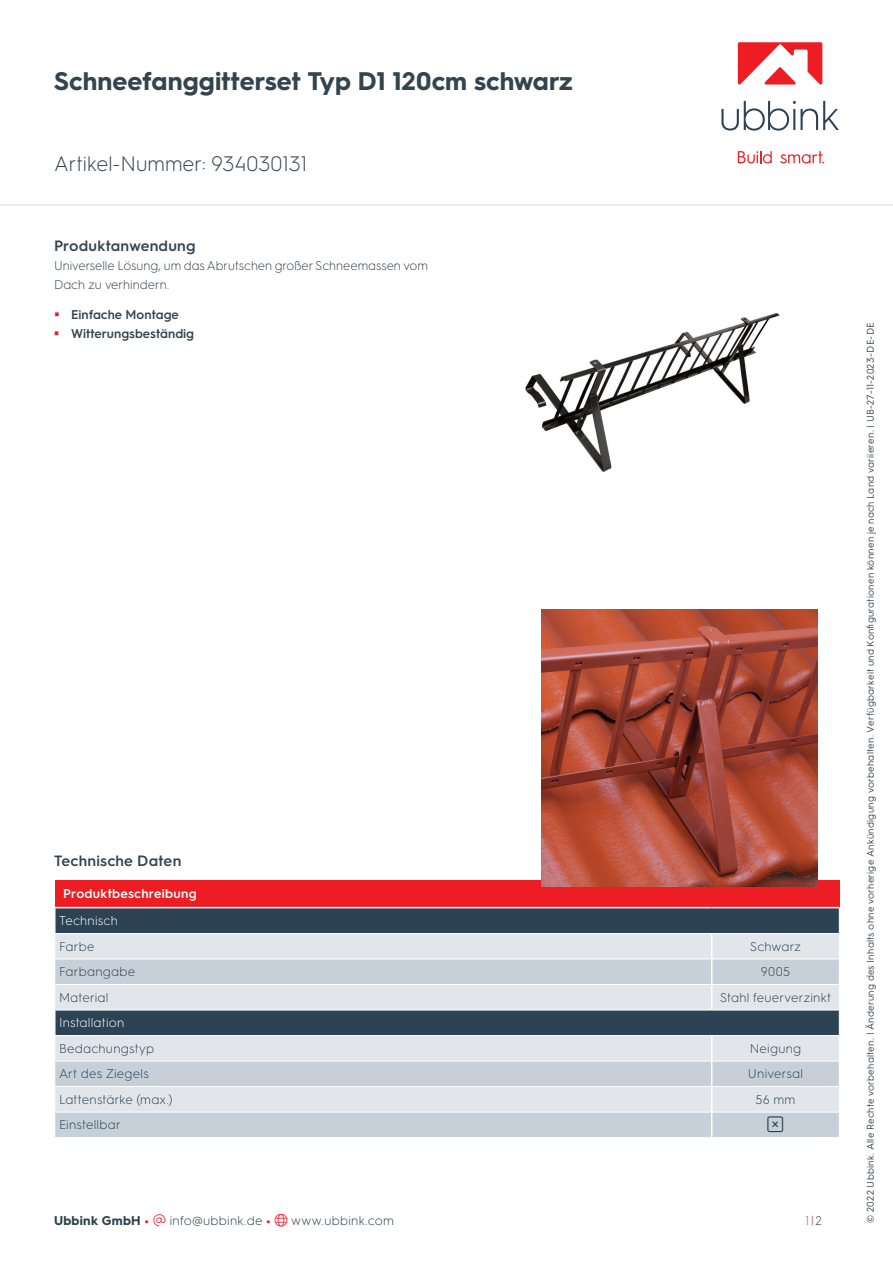
<style>
.page{position:relative;width:893px;height:1263px;background:#fff}
.page>*{position:absolute;margin:0;border:0;box-sizing:border-box;transform-origin:0 0}
.t1{font:700 25.5px "HGS3";color:#33444f}
.t2{font:300 21px "HGS3";color:#33444f}
.t3{font:300 18px "Font Awesome 6 Pro";color:#2c4354}
.t4{font:600 15px "HGS3";letter-spacing:.01em;color:#33444f}
.t5{font:300 12.75px "HGS3";letter-spacing:.015em;color:#2c4354}
.t6{font:300 12.75px/19.2px "HGS3";color:#33444f}
.t7{font:300 12.75px "HGS3";letter-spacing:.02em;color:#2c424c}
.t8{font:600 12.75px/19.2px "HGS3";color:#33444f}
.t9{font:300 12.75px "HGS3";letter-spacing:.015em;color:#fff}
.t10{font:600 12.75px "HGS3";letter-spacing:.02em;color:#fff}
.t11{font:300 12.6px "HGS3";color:#66737c}
.t12{font:9.75px "HGS3";letter-spacing:.03em;color:#33444f}
.s1{font-weight:700}
.s2{font-weight:700;color:#e31e25}
.s3{color:#ee1f2d}
.s4{color:#e31e25}
.s5{color:#33444f}
</style>
<div class="page">
<div style="left:55px;top:880px;width:784px;height:28px;background:#ee1d23"></div>
<div style="left:56px;top:908px;width:783px;height:25px;background:#2c4354"></div>
<div style="left:55px;top:934px;width:784px;height:24px;background:#e2e6eb"></div>
<svg style="left:55px;top:959px;width:784px;height:178px;background:#bdc5ce"></svg>
<hr style="left:54px;top:907px;width:658px;height:1px;background:#fff">
<hr style="left:712px;top:907px;width:127px;height:1px;background:#fff">
<hr style="left:55px;top:984px;width:657px;height:1px;background:#fff">
<hr style="left:712px;top:984px;width:127px;height:1px;background:#fff">
<svg style="left:711px;top:934px;width:1px;height:75px"></svg>
<hr style="left:54px;top:1009px;width:658px;height:1px;background:#fff">
<hr style="left:712px;top:1009px;width:128px;height:1px;background:#fff">
<hr style="left:54px;top:1010px;width:2px;height:25px;background:#fff">
<hr style="left:54px;top:1035px;width:658px;height:1px;background:#fff">
<hr style="left:712px;top:1035px;width:128px;height:1px;background:#fff">
<hr style="left:55px;top:1061px;width:657px;height:1px;background:#fff">
<hr style="left:712px;top:1061px;width:127px;height:1px;background:#fff">
<hr style="left:55px;top:1086px;width:657px;height:1px;background:#fff">
<hr style="left:712px;top:1086px;width:127px;height:1px;background:#fff">
<hr style="left:55px;top:1112px;width:657px;height:1px;background:#fff">
<hr style="left:712px;top:1112px;width:127px;height:1px;background:#fff">
<svg style="left:711px;top:1036px;width:1px;height:101px"></svg>
<svg style="left:839px;top:908px;width:1px;height:128px"></svg>
<img style="left:541px;top:610px;width:276px;height:276px">
<img style="left:525px;top:312px;width:255px;height:160px">
<hr style="left:0;top:204px;width:893px;height:2px;background:#e1e4e6">
<svg style="left:721px;top:101px;width:118px;height:30px"></svg>
<svg style="left:738px;top:151px;width:34px;height:13px"></svg>
<svg style="left:780px;top:151px;width:44px;height:13px"></svg>
<svg style="left:738px;top:42px;width:84px;height:43px"></svg>
<svg style="left:768px;top:1116px;width:15px;height:16px"></svg>
<h1 class="t1" style="left:54px;top:63px;width:520px">Schneefanggitterset Typ D1 120cm schwarz</h1>
<h2 class="t2" style="left:54px;top:150px;width:255px">Artikel-Nummer: 934030131</h2>
<h3 class="t4" style="left:54px;top:235px;width:143px">Produktanwendung</h3>
<h3 class="t6" style="left:54px;top:255px;width:376px">Universelle Lösung, um das Abrutschen großer Schneemassen vom<br>Dach zu verhindern.</h3>
<h3 class="t8" style="left:71px;top:304px;width:125px">Einfache Montage<br>Witterungsbeständig</h3>
<h3 class="t4" style="left:54px;top:850px;width:129px">Technische Daten</h3>
<h3 class="t10" style="left:63px;top:884px;width:135px">Produktbeschreibung</h3>
<h3 class="t9" style="left:59px;top:911px;width:60px">Technisch</h3>
<h3 class="t5" style="left:59px;top:937px;width:37px">Farbe</h3>
<h3 class="t5" style="left:750px;top:937px;width:53px">Schwarz</h3>
<h3 class="t5" style="left:59px;top:963px;width:78px">Farbangabe</h3>
<h3 class="t5" style="left:761px;top:963px;width:31px">9005</h3>
<h3 class="t5" style="left:59px;top:988px;width:51px">Material</h3>
<h3 class="t5" style="left:720px;top:988px;width:113px">Stahl feuerverzinkt</h3>
<h3 class="t9" style="left:59px;top:1013px;width:67px">Installation</h3>
<h3 class="t5" style="left:59px;top:1039px;width:97px">Bedachungstyp</h3>
<h3 class="t5" style="left:750px;top:1039px;width:53px">Neigung</h3>
<h3 class="t5" style="left:59px;top:1065px;width:91px">Art des Ziegels</h3>
<h3 class="t5" style="left:748px;top:1065px;width:57px">Universal</h3>
<h3 class="t5" style="left:59px;top:1090px;width:115px">Lattenstärke (max.)</h3>
<h3 class="t5" style="left:755px;top:1090px;width:41px">56 mm</h3>
<h3 class="t5" style="left:59px;top:1116px;width:63px">Einstellbar</h3>
<h3 class="t3" style="left:768px;top:1115px;width:17px">▲❑◆</h3>
<h3 class="t7" style="left:54px;top:1211px;width:342px"><span class="s1">Ubbink GmbH</span> <span class="s2">•</span> <span class="s3">▼</span> info@ubbink.de <span class="s2">•</span> <span class="s3">●□</span> www.ubbink.com</h3>
<p class="t11" style="left:805px;top:1212px;width:18px">1<span class="s4">|</span><span class="s5">2</span></p>
<p class="t12" style="left:864px;top:1222px;width:901px;rotate:-90deg">© 2022 Ubbink. Alle Rechte vorbehalten. | Änderung des Inhalts ohne vorherige Ankündigung vorbehalten. Verfügbarkeit und Konfigurationen können je nach Land variieren. | UB-27-11-2023-DE-DE</p>
</div>
